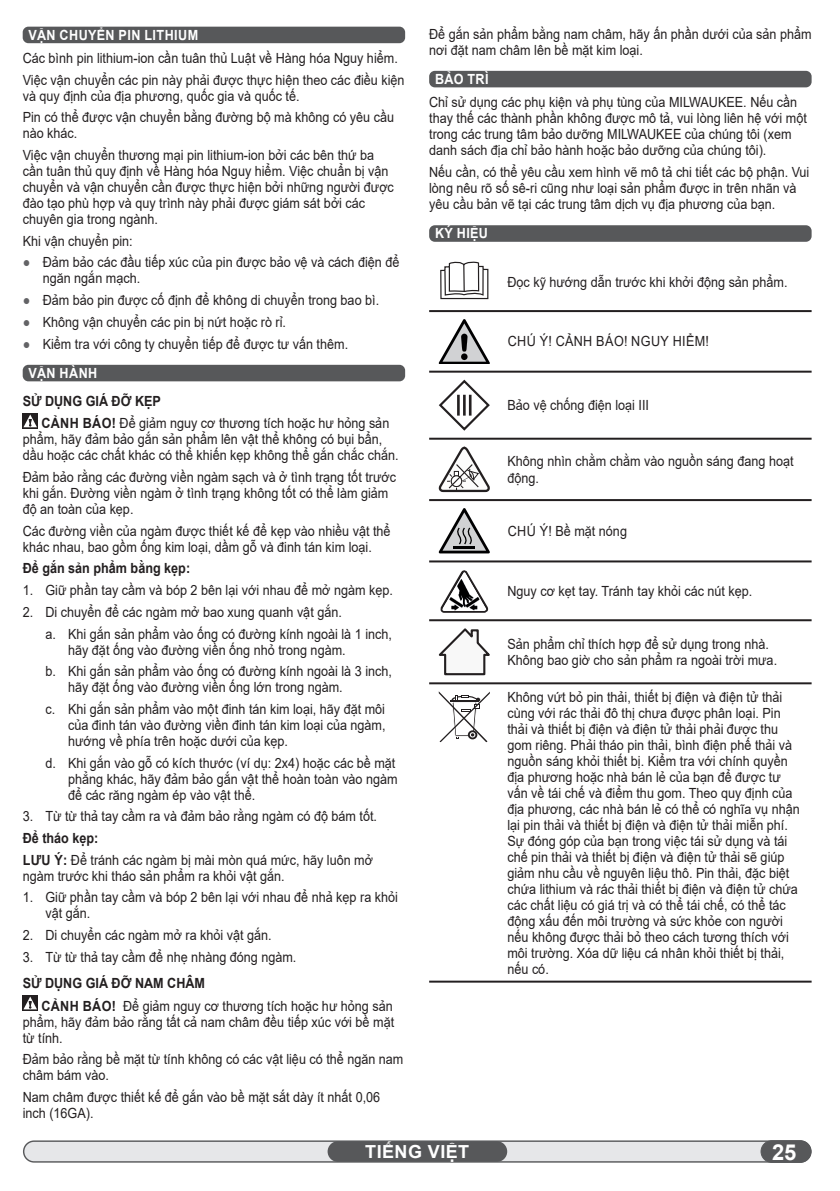
<style>
.page{position:relative;width:840px;height:1191px;background:#fff}
.page>*{position:absolute;margin:0;border:0;box-sizing:border-box;transform-origin:0 0}
.t1{font:700 22px "Arial";color:#fff}
.t2{font:700 18px "Arial";letter-spacing:.02em;color:#fff}
.t3{font:14px/16px "Arial";color:#231f20;scale:.9 1}
.t4{font:700 14px "Arial";letter-spacing:.035em;color:#fff;scale:.9 1}
.t5{font:14px "Arial";letter-spacing:.035em;color:#231f20;scale:.9 1}
.t6{font:700 14px "Arial";color:#231f20;scale:.9 1}
.s1{color:#636366}
.s2{font-weight:700;color:#fff}
.s3{font-weight:700}
</style>
<div class="page">
<div style="left:24px;top:1141px;width:786px;height:20px;background:#e6e7e9;border-radius:10px"></div>
<div style="left:23px;top:1140px;width:787px;height:22px;border:1px solid #57585a;border-radius:10px"></div>
<div style="left:760px;top:1140px;width:50px;height:22px;background:#57585a;border-radius:11px"></div>
<div style="left:760px;top:1140px;width:50px;height:22px;border:1px solid #57585a;border-radius:11px"></div>
<div style="left:327px;top:1141px;width:180px;height:20px;background:#57585a;border-radius:10px"></div>
<div style="left:23px;top:27px;width:382px;height:16px;background:#57585a;border-radius:6px"></div>
<div style="left:23px;top:365px;width:382px;height:16px;background:#57585a;border-radius:6px"></div>
<svg style="left:23px;top:413px;width:15px;height:15px"></svg>
<svg style="left:23px;top:414px;width:14px;height:13px"></svg>
<svg style="left:23px;top:995px;width:15px;height:15px"></svg>
<svg style="left:23px;top:996px;width:14px;height:13px"></svg>
<div style="left:429px;top:71px;width:382px;height:16px;background:#57585a;border-radius:6px"></div>
<div style="left:429px;top:225px;width:382px;height:17px;background:#57585a;border-radius:6px"></div>
<hr style="left:429px;top:310px;width:382px;height:2px;background:#231f20">
<hr style="left:429px;top:371px;width:382px;height:2px;background:#231f20">
<hr style="left:429px;top:438px;width:382px;height:2px;background:#231f20">
<hr style="left:429px;top:499px;width:382px;height:2px;background:#231f20">
<hr style="left:429px;top:560px;width:382px;height:2px;background:#231f20">
<hr style="left:429px;top:619px;width:382px;height:2px;background:#231f20">
<hr style="left:429px;top:682px;width:382px;height:2px;background:#231f20">
<hr style="left:429px;top:980px;width:382px;height:2px;background:#231f20">
<svg style="left:437px;top:262px;width:54px;height:230px"></svg>
<svg style="left:438px;top:508px;width:51px;height:45px"></svg>
<svg style="left:440px;top:570px;width:48px;height:42px"></svg>
<svg style="left:438px;top:628px;width:51px;height:47px"></svg>
<svg style="left:438px;top:691px;width:51px;height:51px"></svg>
<p class="t4" style="left:29px;top:27px;width:190px">VẬN CHUYỂN PIN LITHIUM</p>
<p class="t3" style="left:23px;top:47px;width:425px;line-height:21.6px">Các bình pin lithium-ion cần tuân thủ Luật về Hàng hóa Nguy hiểm.<br>Việc vận chuyển các pin này phải được thực hiện theo các điều kiện</p>
<p class="t3" style="left:23px;top:85px;width:414px;line-height:21.6px">và quy định của địa phương, quốc gia và quốc tế.<br>Pin có thể được vận chuyển bằng đường bộ mà không có yêu cầu</p>
<p class="t3" style="left:23px;top:123px;width:392px;line-height:21.6px">nào khác.<br>Việc vận chuyển thương mại pin lithium-ion bởi các bên thứ ba</p>
<p class="t3" style="left:23px;top:163px;width:414px">cần tuân thủ quy định về Hàng hóa Nguy hiểm. Việc chuẩn bị vận chuyển và vận chuyển cần được thực hiện bởi những người được đào tạo phù hợp và quy trình này phải được giám sát bởi các chuyên gia trong ngành.</p>
<p class="t3" style="left:23px;top:233px;width:124px">Khi vận chuyển pin:</p>
<p class="t3" style="left:43px;top:255px;width:398px;text-indent:-20px"><span class="s1">●</span> Đảm bảo các đầu tiếp xúc của pin được bảo vệ và cách điện để ngăn ngắn mạch.</p>
<p class="t3" style="left:23px;top:292px;width:397px"><span class="s1">●</span> Đảm bảo pin được cố định để không di chuyển trong bao bì.</p>
<p class="t3" style="left:23px;top:314px;width:294px"><span class="s1">●</span> Không vận chuyển các pin bị nứt hoặc rò rỉ.</p>
<p class="t3" style="left:29px;top:329px;width:356px;line-height:29.2px;text-indent:-6px"><span class="s1">●</span> Kiểm tra với công ty chuyển tiếp để được tư vấn thêm.<br><span class="s2">VẬN HÀNH</span></p>
<p class="t3" style="left:41px;top:390px;width:388px;line-height:22.6px;text-indent:-19px"><span class="s3">SỬ DỤNG GIÁ ĐỠ KẸP<br>CẢNH BÁO!</span> Để giảm nguy cơ thương tích hoặc hư hỏng sản</p>
<p class="t3" style="left:23px;top:431px;width:419px">phẩm, hãy đảm bảo gắn sản phẩm lên vật thể không có bụi bẩn, dầu hoặc các chất khác có thể khiến kẹp không thể gắn chắc chắn.</p>
<p class="t3" style="left:23px;top:469px;width:416px">Đảm bảo rằng các đường viền ngàm sạch và ở tình trạng tốt trước khi gắn. Đường viền ngàm ở tình trạng không tốt có thể làm giảm độ an toàn của kẹp.</p>
<p class="t3" style="left:23px;top:523px;width:410px">Các đường viền của ngàm được thiết kế để kẹp vào nhiều vật thể khác nhau, bao gồm ống kim loại, dầm gỗ và đinh tán kim loại.</p>
<p class="t6" style="left:23px;top:561px;width:187px">Để gắn sản phẩm bằng kẹp:</p>
<p class="t3" style="left:23px;top:582px;width:412px">1. Giữ phần tay cầm và bóp 2 bên lại với nhau để mở ngàm kẹp.</p>
<p class="t3" style="left:45px;top:601px;width:386px;line-height:21.6px;text-indent:-23px">2. Di chuyển để các ngàm mở bao xung quanh vật gắn.<br>a. Khi gắn sản phẩm vào ống có đường kính ngoài là 1 inch,</p>
<p class="t3" style="left:45px;top:639px;width:386px;line-height:21.6px;text-indent:23px">hãy đặt ống vào đường viền ống nhỏ trong ngàm.<br>b. Khi gắn sản phẩm vào ống có đường kính ngoài là 3 inch,</p>
<p class="t3" style="left:45px;top:676px;width:378px;line-height:21.6px;text-indent:23px">hãy đặt ống vào đường viền ống lớn trong ngàm.<br>c. Khi gắn sản phẩm vào một đinh tán kim loại, hãy đặt môi</p>
<p class="t3" style="left:68px;top:717px;width:354px">của đinh tán vào đường viền đinh tán kim loại của ngàm, hướng về phía trên hoặc dưới của kẹp.</p>
<p class="t3" style="left:68px;top:754px;width:367px;text-indent:-23px">d. Khi gắn vào gỗ có kích thước (ví dụ: 2x4) hoặc các bề mặt phẳng khác, hãy đảm bảo gắn vật thể hoàn toàn vào ngàm để các răng ngàm ép vào vật thể.</p>
<p class="t3" style="left:23px;top:808px;width:395px">3. Từ từ thả tay cầm ra và đảm bảo rằng ngàm có độ bám tốt.</p>
<p class="t3" style="left:23px;top:827px;width:390px;line-height:21.6px"><span class="s3">Để tháo kẹp:<br>LƯU Ý:</span> Để tránh các ngàm bị mài mòn quá mức, hãy luôn mở</p>
<p class="t3" style="left:23px;top:867px;width:292px">ngàm trước khi tháo sản phẩm ra khỏi vật gắn.</p>
<p class="t3" style="left:45px;top:889px;width:393px;text-indent:-23px">1. Giữ phần tay cầm và bóp 2 bên lại với nhau để nhả kẹp ra khỏi vật gắn.</p>
<p class="t3" style="left:23px;top:927px;width:278px">2. Di chuyển các ngàm mở ra khỏi vật gắn.</p>
<p class="t3" style="left:23px;top:948px;width:305px">3. Từ từ thả tay cầm để nhẹ nhàng đóng ngàm.</p>
<p class="t3" style="left:41px;top:971px;width:391px;line-height:22.6px;text-indent:-19px"><span class="s3">SỬ DỤNG GIÁ ĐỠ NAM CHÂM<br>CẢNH BÁO!</span> Để giảm nguy cơ thương tích hoặc hư hỏng sản</p>
<p class="t3" style="left:23px;top:1013px;width:414px">phẩm, hãy đảm bảo rằng tất cả nam châm đều tiếp xúc với bề mặt từ tính.</p>
<p class="t3" style="left:23px;top:1051px;width:424px">Đảm bảo rằng bề mặt từ tính không có các vật liệu có thể ngăn nam châm bám vào.</p>
<p class="t3" style="left:23px;top:1089px;width:398px">Nam châm được thiết kế để gắn vào bề mặt sắt dày ít nhất 0,06 inch (16GA).</p>
<p class="t3" style="left:429px;top:26px;width:426px">Để gắn sản phẩm bằng nam châm, hãy ấn phần dưới của sản phẩm nơi đặt nam châm lên bề mặt kim loại.</p>
<p class="t4" style="left:435px;top:71px;width:61px">BẢO TRÌ</p>
<p class="t3" style="left:429px;top:94px;width:421px">Chỉ sử dụng các phụ kiện và phụ tùng của MILWAUKEE. Nếu cần thay thế các thành phần không được mô tả, vui lòng liên hệ với một trong các trung tâm bảo dưỡng MILWAUKEE của chúng tôi (xem danh sách địa chỉ bảo hành hoặc bảo dưỡng của chúng tôi).</p>
<p class="t3" style="left:429px;top:164px;width:424px">Nếu cần, có thể yêu cầu xem hình vẽ mô tả chi tiết các bộ phận. Vui lòng nêu rõ số sê-ri cũng như loại sản phẩm được in trên nhãn và yêu cầu bản vẽ tại các trung tâm dịch vụ địa phương của bạn.</p>
<p class="t4" style="left:435px;top:225px;width:60px">KÝ HIỆU</p>
<p class="t3" style="left:507px;top:275px;width:312px">Đọc kỹ hướng dẫn trước khi khởi động sản phẩm.</p>
<p class="t5" style="left:507px;top:334px;width:225px">CHÚ Ý! CẢNH BÁO! NGUY HIỂM!</p>
<p class="t3" style="left:507px;top:397px;width:159px">Bảo vệ chống điện loại III</p>
<p class="t3" style="left:507px;top:453px;width:319px">Không nhìn chằm chằm vào nguồn sáng đang hoạt động.</p>
<p class="t3" style="left:507px;top:523px;width:134px">CHÚ Ý! Bề mặt nóng</p>
<p class="t3" style="left:507px;top:583px;width:273px">Nguy cơ kẹt tay. Tránh tay khỏi các nút kẹp.</p>
<p class="t3" style="left:507px;top:636px;width:301px">Sản phẩm chỉ thích hợp để sử dụng trong nhà.<br>Không bao giờ cho sản phẩm ra ngoài trời mưa.</p>
<p class="t3" style="left:507px;top:688px;width:326px">Không vứt bỏ pin thải, thiết bị điện và điện tử thải cùng với rác thải đô thị chưa được phân loại. Pin thải và thiết bị điện và điện tử thải phải được thu gom riêng. Phải tháo pin thải, bình điện phế thải và nguồn sáng khỏi thiết bị. Kiểm tra với chính quyền địa phương hoặc nhà bán lẻ của bạn để được tư vấn về tái chế và điểm thu gom. Theo quy định của địa phương, các nhà bán lẻ có thể có nghĩa vụ nhận lại pin thải và thiết bị điện và điện tử thải miễn phí.<br>Sự đóng góp của bạn trong việc tái sử dụng và tái chế pin thải và thiết bị điện và điện tử thải sẽ giúp giảm nhu cầu về nguyên liệu thô. Pin thải, đặc biệt chứa lithium và rác thải thiết bị điện và điện tử chứa các chất liệu có giá trị và có thể tái chế, có thể tác động xấu đến môi trường và sức khỏe con người nếu không được thải bỏ theo cách tương thích với môi trường. Xóa dữ liệu cá nhân khỏi thiết bị thải, nếu có.</p>
<p class="t2" style="left:365px;top:1141px;width:105px">TIẾNG VIỆT</p>
<h1 class="t1" style="left:771px;top:1139px;width:26px">25</h1>
</div>
